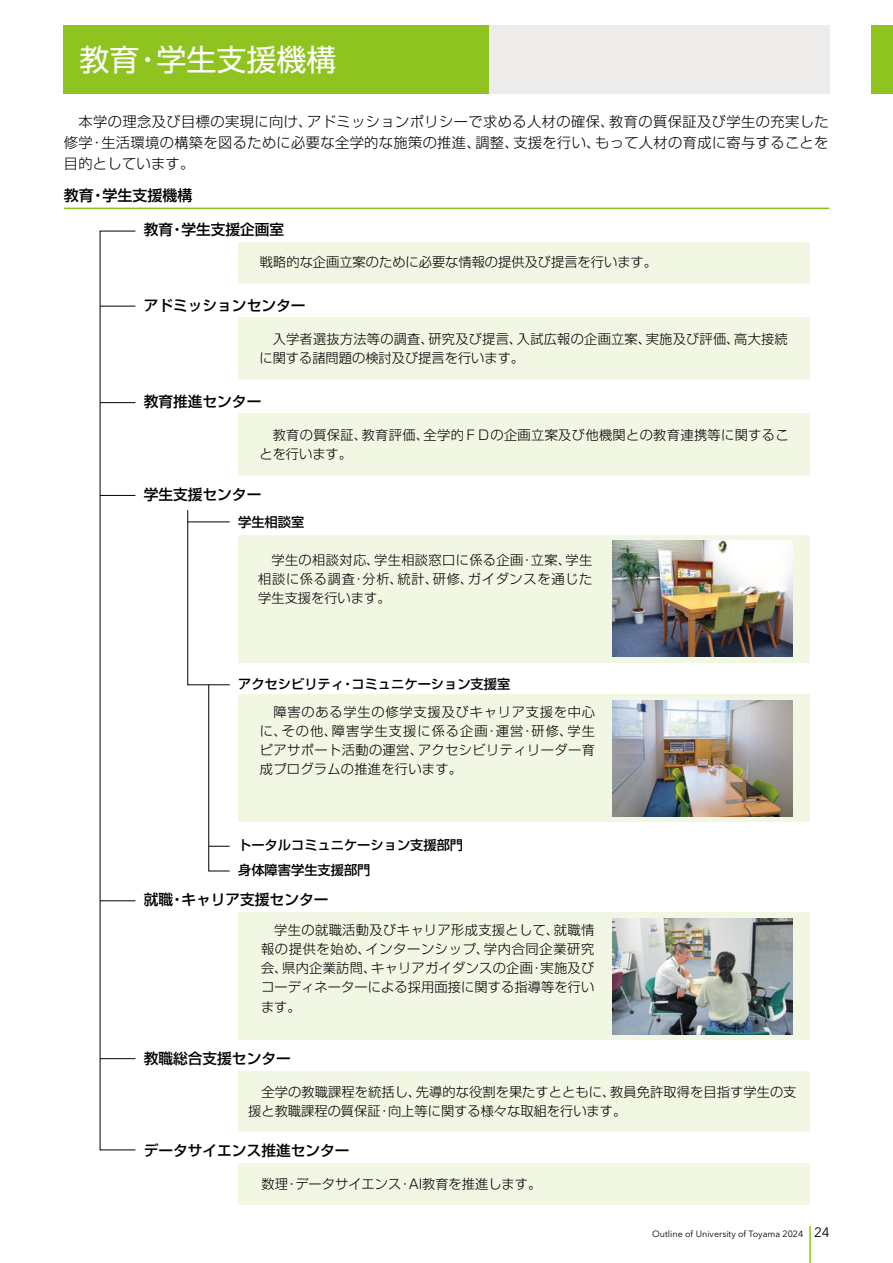
<style>
.page{position:relative;width:893px;height:1263px;background:#fff}
.page>*{position:absolute;margin:0;border:0;box-sizing:border-box;transform-origin:0 0}
.t1{font:30px "Shin Go Pr 6 Regular 90 pv RKSJ H";color:#fff}
.t2{font:15px "Shin Go Pr 6 Medium 90 pv RKSJ H";color:#000}
.t3{font:14.7px "Shin Go Pr 6 Medium 90 pv RKSJ H";color:#000}
.t4{font:14.25px/21px "Shin Go Pr 6 Light 90 pv RKSJ H";letter-spacing:.025em;color:#000;text-align:justify}
.t5{font:13.5px "Avenir Next";color:#000}
.t6{font:13.2px/19px "Shin Go Pr 6 Light 90 pv RKSJ H";letter-spacing:.01em;color:#000}
.t7{font:13.2px/25px "Shin Go Pr 6 Medium 90 pv RKSJ H";color:#000}
.t8{font:9px "Avenir Next";color:#000}
</style>
<div class="page">
<div style="left:238px;top:695px;width:572px;height:127px;background:#f1f7e3"></div>
<div style="left:238px;top:413px;width:572px;height:63px;background:#f1f7e3"></div>
<div style="left:238px;top:242px;width:572px;height:42px;background:#f1f7e3"></div>
<svg style="left:187px;top:510px;width:43px;height:174px"></svg>
<hr style="left:64px;top:208px;width:765px;height:1px;background:#8fc31f">
<div style="left:238px;top:317px;width:572px;height:63px;background:#f1f7e3"></div>
<svg style="left:99px;top:230px;width:37px;height:921px"></svg>
<div style="left:238px;top:913px;width:572px;height:127px;background:#f1f7e3"></div>
<div style="left:238px;top:1071px;width:572px;height:61px;background:#f1f7e3"></div>
<div style="left:238px;top:1163px;width:572px;height:42px;background:#f1f7e3"></div>
<hr style="left:188px;top:521px;width:42px;height:1px;background:#000">
<div style="left:238px;top:535px;width:572px;height:127px;background:#f1f7e3"></div>
<svg style="left:99px;top:684px;width:131px;height:375px"></svg>
<img style="left:613px;top:541px;width:180px;height:116px">
<img style="left:613px;top:700px;width:180px;height:116px">
<img style="left:613px;top:918px;width:180px;height:116px">
<div style="left:64px;top:26px;width:765px;height:68px;background:#edeceb"></div>
<div style="left:872px;top:26px;width:21px;height:68px;background:#8fc31f"></div>
<hr style="left:809px;top:1226px;width:2px;height:37px;background:#8fc31f">
<div style="left:64px;top:26px;width:425px;height:68px;background:#8fc31f"></div>
<h1 class="t1" style="left:80px;top:35px;width:258px">教育・学生支援機構</h1>
<p class="t4" style="left:64px;top:110px;width:766px;text-indent:15px">本学の理念及び目標の実現に向け、アドミッションポリシーで求める人材の確保、教育の質保証及び学生の充実した修学・生活環境の構築を図るために必要な全学的な施策の推進、調整、支援を行い、もって人材の育成に寄与することを目的としています。</p>
<p class="t2" style="left:64px;top:183px;width:130px">教育・学生支援機構</p>
<p class="t3" style="left:144px;top:217px;width:142px">教育・学生支援企画室</p>
<p class="t6" style="left:260px;top:251px;width:399px">戦略的な企画立案のために必要な情報の提供及び提言を行います。</p>
<p class="t3" style="left:144px;top:293px;width:163px">アドミッションセンター</p>
<p class="t6" style="left:259px;top:328px;width:530px;text-indent:13px">入学者選抜方法等の調査、研究及び提言、入試広報の企画立案、実施及び評価、高大接続に関する諸問題の検討及び提言を行います。</p>
<p class="t3" style="left:144px;top:389px;width:119px">教育推進センター</p>
<p class="t6" style="left:259px;top:424px;width:531px;text-indent:13px">教育の質保証、教育評価、全学的ＦＤの企画立案及び他機関との教育連携等に関することを行います。</p>
<p class="t3" style="left:144px;top:483px;width:119px">学生支援センター</p>
<p class="t7" style="left:238px;top:509px;width:68px">学生相談室</p>
<p class="t6" style="left:258px;top:549px;width:336px;text-align:justify;text-indent:13px">学生の相談対応、学生相談窓口に係る企画・立案、学生相談に係る調査・分析、統計、研修、ガイダンスを通じた学生支援を行います。</p>
<p class="t7" style="left:238px;top:670px;width:274px">アクセシビリティ・コミュニケーション支援室</p>
<p class="t6" style="left:260px;top:701px;width:336px;text-align:justify">　障害のある学生の修学支援及びキャリア支援を中心に、その他、障害学生支援に係る企画・運営・研修、学生ピアサポート活動の運営、アクセシビリティリーダー育成プログラムの推進を行います。</p>
<p class="t7" style="left:238px;top:832px;width:227px">トータルコミュニケーション支援部門身体障害学生支援部門</p>
<p class="t3" style="left:144px;top:887px;width:186px">就職・キャリア支援センター</p>
<p class="t6" style="left:261px;top:919px;width:335px;text-align:justify;text-indent:13px">学生の就職活動及びキャリア形成支援として、就職情報の提供を始め、インターンシップ、学内合同企業研究会、県内企業訪問、キャリアガイダンスの企画・実施及びコーディネーターによる採用面接に関する指導等を行います。</p>
<p class="t3" style="left:144px;top:1046px;width:149px">教職総合支援センター</p>
<p class="t6" style="left:248px;top:1081px;width:550px">　全学の教職課程を統括し、先導的な役割を果たすとともに、教員免許取得を目指す学生の支援と教職課程の質保証・向上等に関する様々な取組を行います。</p>
<p class="t3" style="left:144px;top:1138px;width:207px">データサイエンス推進センター</p>
<p class="t6" style="left:248px;top:1173px;width:295px">　数理・データサイエンス・AI教育を推進します。</p>
<p class="t8" style="left:652px;top:1226px;width:153px">Outline of University of Toyama 2024</p>
<p class="t5" style="left:814px;top:1221px;width:17px">24</p>
</div>
